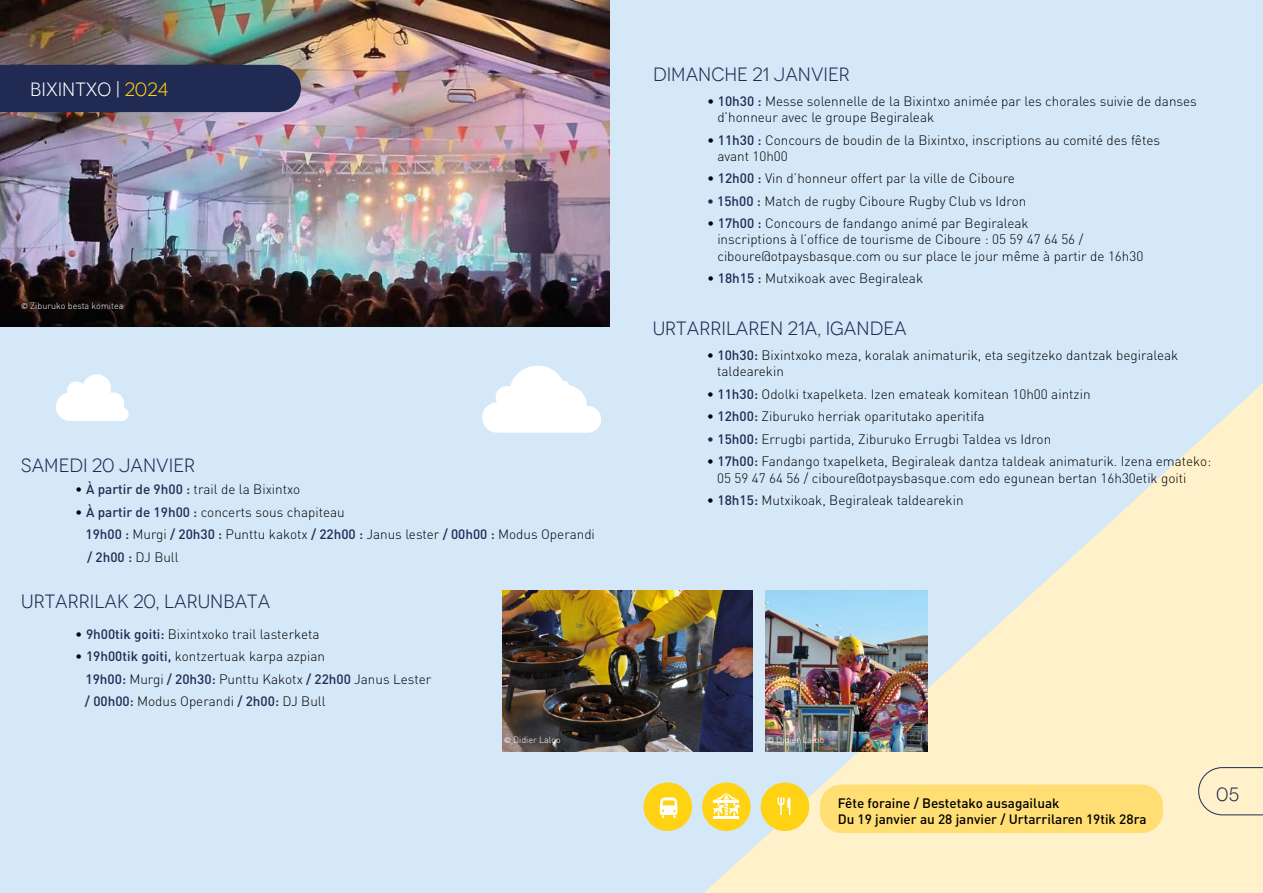
<style>
.page{position:relative;width:1263px;height:893px;background:#fff}
.page>*{position:absolute;margin:0;border:0;box-sizing:border-box;transform-origin:0 0}
.t1{font:19.2px "Novecento";color:#202a52}
.t2{font:19.2px "Novecento";color:#fff}
.t3{font:300 13.5px/16.2px "DINOT";color:#000}
.t4{font:500 13.5px/16.2px "DINOT";color:#000}
.t5{font:300 9px "DINOT";color:#fff}
.s1{color:#ffd213}
.s2{font-family:"Source Sans Pro";font-weight:400}
.s3{font-weight:500;color:#202a52}
.s4{color:#202a52}
</style>
<div class="page">
<div style="left:0;top:0;width:653px;height:893px;background:#d4e8f8"></div>
<img style="left:0;top:0;width:610px;height:326px">
<svg style="left:482px;top:366px;width:119px;height:67px"></svg>
<svg style="left:56px;top:374px;width:73px;height:47px"></svg>
<img style="left:502px;top:591px;width:108px;height:161px">
<div style="left:0;top:65px;width:301px;height:47px;background:#202a52"></div>
<div style="left:610px;top:0;width:653px;height:893px;background:#d4e8f8"></div>
<svg style="left:704px;top:383px;width:559px;height:510px;fill:#fff1c9"></svg>
<img style="left:765px;top:590px;width:162px;height:162px">
<div style="left:644px;top:782px;width:48px;height:49px;background:#ffd213;border-radius:50%"></div>
<div style="left:761px;top:782px;width:48px;height:49px;background:#ffd213;border-radius:50%"></div>
<div style="left:702px;top:782px;width:49px;height:49px;background:#ffd213;border-radius:50%"></div>
<svg style="left:660px;top:797px;width:17px;height:21px"></svg>
<svg style="left:713px;top:792px;width:27px;height:27px"></svg>
<svg style="left:777px;top:797px;width:13px;height:18px"></svg>
<div style="left:820px;top:784px;width:343px;height:49px;background:#ffdf74;border-radius:21px"></div>
<img style="left:610px;top:591px;width:142px;height:161px">
<svg style="left:1198px;top:767px;width:65px;height:48px"></svg>
<h1 class="t2" style="left:30px;top:78px;width:140px">BIXINTXO | <span class="s1">2024</span></h1>
<p class="t5" style="left:21px;top:299px;width:104px"><span class="s2">©</span> Ziburuko besta komitea</p>
<h1 class="t1" style="left:21px;top:454px;width:175px">SAMEDI 20 JANVIER</h1>
<p class="t3" style="left:75px;top:481px;width:226px">• <span class="s3">À partir de 9h00 :</span> trail de la Bixintxo</p>
<p class="t3" style="left:86px;top:500px;width:511px;line-height:22.5px;text-indent:-10px">• <span class="s3">À partir de 19h00 :</span> concerts sous chapiteau<br><span class="s3">19h00 :</span> Murgi <span class="s3">/ 20h30 :</span> Punttu kakotx <span class="s3">/ 22h00 :</span> Janus lester <span class="s3">/ 00h00 :</span> Modus Operandi <span class="s3">/ 2h00 :</span> DJ Bull</p>
<h1 class="t1" style="left:21px;top:590px;width:251px">URTARRILAK 20, LARUNBATA</h1>
<p class="t3" style="left:75px;top:625px;width:246px">• <span class="s3">9h00tik goiti:</span> Bixintxoko trail lasterketa</p>
<p class="t3" style="left:85px;top:645px;width:348px;line-height:22.5px;text-indent:-10px">• <span class="s3">19h00tik goiti,</span> kontzertuak karpa azpian<br><span class="s3">19h00:</span> Murgi <span class="s3">/ 20h30:</span> Punttu Kakotx <span class="s3">/ 22h00</span> Janus Lester <span class="s3">/ 00h00:</span> Modus Operandi <span class="s3">/ 2h00:</span> DJ Bull</p>
<p class="t5" style="left:504px;top:733px;width:58px"><span class="s2">©</span> Didier Laloo</p>
<h1 class="t1" style="left:653px;top:63px;width:198px">DIMANCHE 21 JANVIER</h1>
<p class="t3" style="left:717px;top:92px;width:481px;text-indent:-10px">• <span class="s3">10h30 :</span> Messe solennelle de la Bixintxo animée par les chorales suivie de danses d’honneur avec le groupe Begiraleak</p>
<p class="t3" style="left:717px;top:131px;width:444px;text-indent:-10px">• <span class="s3">11h30 :</span> Concours de boudin de la Bixintxo, inscriptions au comité des fêtes avant 10h00</p>
<p class="t3" style="left:707px;top:170px;width:309px">• <span class="s3">12h00 :</span> Vin d’honneur offert par la ville de Ciboure</p>
<p class="t3" style="left:707px;top:192px;width:321px"><span class="s3">• 15h00 :</span> Match de rugby Ciboure Rugby Club vs Idron</p>
<p class="t3" style="left:717px;top:215px;width:427px;text-indent:-10px">• <span class="s3">17h00 :</span> Concours de fandango animé par Begiraleak<br>inscriptions à l’office de tourisme de Ciboure : 05 59 47 64 56 / ciboure@otpaysbasque.com ou sur place le jour même à partir de 16h30</p>
<p class="t3" style="left:707px;top:270px;width:218px">• <span class="s3">18h15 :</span> Mutxikoak avec Begiraleak</p>
<h1 class="t1" style="left:653px;top:318px;width:255px">URTARRILAREN 21A, IGANDEA</h1>
<p class="t3" style="left:717px;top:347px;width:463px;text-indent:-10px">• <span class="s3">10h30:</span> Bixintxoko meza, koralak animaturik, eta segitzeko dantzak begiraleak taldearekin</p>
<p class="t3" style="left:707px;top:385px;width:385px">• <span class="s3">11h30:</span> Odolki txapelketa. Izen emateak komitean 10h00 aintzin</p>
<p class="t3" style="left:707px;top:408px;width:279px">• <span class="s3">12h00:</span> Ziburuko herriak oparitutako aperitifa</p>
<p class="t3" style="left:707px;top:430px;width:346px"><span class="s4">•</span> <span class="s3">15h00:</span> Errugbi partida, Ziburuko Errugbi Taldea vs Idron</p>
<p class="t3" style="left:717px;top:453px;width:496px;text-indent:-10px">• <span class="s3">17h00:</span> Fandango txapelketa, Begiraleak dantza taldeak animaturik. Izena emateko:<br>05 59 47 64 56 / ciboure@otpaysbasque.com edo egunean bertan 16h30etik goiti</p>
<p class="t3" style="left:707px;top:492px;width:258px">• <span class="s3">18h15:</span> Mutxikoak, Begiraleak taldearekin</p>
<p class="t5" style="left:767px;top:733px;width:58px"><span class="s2">©</span> Didier Laloo</p>
<p class="t4" style="left:838px;top:794px;width:310px">Fête foraine / Bestetako ausagailuak<br>Du 19 janvier au 28 janvier / Urtarrilaren 19tik 28ra</p>
<h1 class="t1" style="left:1216px;top:783px;width:24px">05</h1>
</div>
